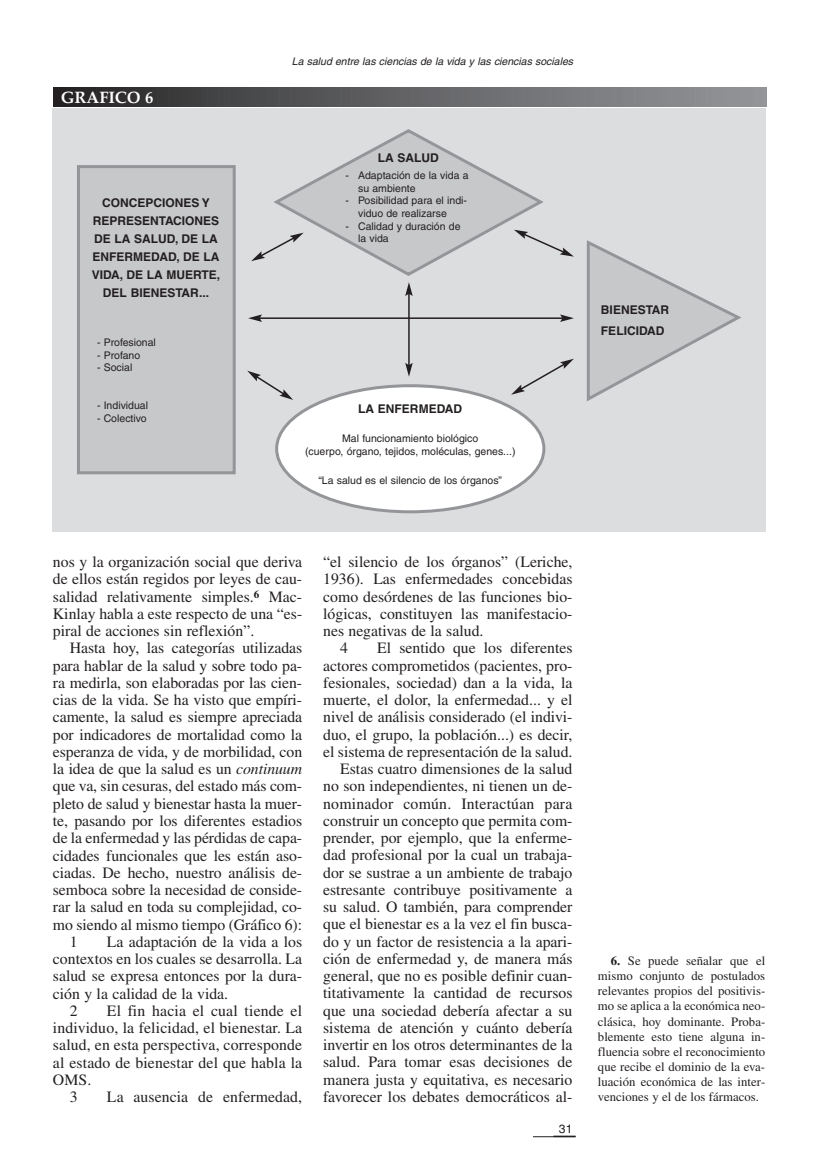
<style>
.page{position:relative;width:830px;height:1170px;background:#fff}
.page>*{position:absolute;margin:0;border:0;box-sizing:border-box;transform-origin:0 0}
.t1{font:700 16.5px "Palatino";color:#fff}
.t2{font:15.75px/17.2px "Times";color:#231f20;text-align:justify}
.t3{font:12.75px/15.1px "Times";color:#231f20;text-align:justify}
.t4{font:700 12px/18px "Helvetica";color:#231f20;text-align:center}
.t5{font:12px "Helvetica";color:#231f20}
.t6{font:10.5px/12.6px "Helvetica";color:#231f20}
.t7{font:italic 10.5px "Helvetica";color:#231f20}
.s1{font-style:italic}
.s2{font-weight:700}
</style>
<div class="page">
<svg style="left:553px;top:1135px;width:22px;height:1px"></svg>
<hr style="left:532px;top:1136px;width:43px;height:1px;background:#231f20">
<div style="left:53px;top:108px;width:712px;height:423px;background:#dcdddf"></div>
<svg style="left:54px;top:87px;width:711px;height:19px"></svg>
<div style="left:80px;top:168px;width:152px;height:303px;background:#c7c8ca"></div>
<div style="left:77px;top:165px;width:158px;height:309px;border:3px solid #939598"></div>
<svg style="left:586px;top:240px;width:155px;height:161px"></svg>
<hr style="left:259px;top:317px;width:303px;height:2px;background:#231f20">
<svg style="left:248px;top:314px;width:14px;height:8px"></svg>
<svg style="left:559px;top:314px;width:14px;height:8px"></svg>
<hr style="left:408px;top:293px;width:1px;height:72px;background:#231f20">
<svg style="left:405px;top:282px;width:7px;height:14px"></svg>
<svg style="left:247px;top:358px;width:326px;height:155px"></svg>
<svg style="left:251px;top:132px;width:322px;height:140px"></svg>
<p class="t1" style="left:61px;top:87px;width:94px">GRAFICO 6</p>
<p class="t4" style="left:92px;top:195px;width:130px">CONCEPCIONES Y<br>REPRESENTACIONES<br>DE LA SALUD, DE LA<br>ENFERMEDAD, DE LA<br>VIDA, DE LA MUERTE,<br>DEL BIENESTAR...</p>
<p class="t6" style="left:97px;top:337px;width:60px">- Profesional</p>
<p class="t6" style="left:97px;top:350px;width:45px">- Profano</p>
<p class="t6" style="left:97px;top:362px;width:37px">- Social</p>
<p class="t6" style="left:97px;top:400px;width:53px">- Individual</p>
<p class="t6" style="left:97px;top:413px;width:51px">- Colectivo</p>
<p class="t7" style="left:292px;top:57px;width:283px">La salud entre las ciencias de la vida y las ciencias sociales</p>
<p class="t4" style="left:377px;top:150px;width:62px">LA SALUD</p>
<p class="t6" style="left:358px;top:170px;width:112px;text-indent:-13px">- Adaptación de la vida a su ambiente</p>
<p class="t6" style="left:358px;top:195px;width:110px;text-indent:-13px">- Posibilidad para el indi&shy;viduo de realizarse</p>
<p class="t6" style="left:358px;top:220px;width:104px;text-indent:-13px">- Calidad y duración de la vida</p>
<p class="t4" style="left:358px;top:400px;width:105px">LA ENFERMEDAD</p>
<p class="t6" style="left:305px;top:433px;width:212px;text-align:center">Mal funcionamiento biológico<br>(cuerpo, órgano, tejidos, moléculas, genes...)</p>
<p class="t6" style="left:318px;top:474px;width:185px">“La salud es el silencio de los órganos”</p>
<p class="t4" style="left:600px;top:300px;width:70px;line-height:21px;text-align:left">BIENESTAR<br>FELICIDAD</p>
<p class="t2" style="left:53px;top:554px;width:251px">nos y la organización social que deriva de ellos están regidos por leyes de cau&shy;salidad relativamente simples.<sup>6</sup> Mac-Kinlay habla a este respecto de una “es&shy;piral de acciones sin reflexión”.</p>
<p class="t2" style="left:70px;top:641px;width:234px">Hasta hoy, las categorías utilizadas</p>
<p class="t2" style="left:53px;top:658px;width:251px">para hablar de la salud y sobre todo pa-</p>
<p class="t2" style="left:53px;top:675px;width:251px">ra medirla, son elaboradas por las cien-</p>
<p class="t2" style="left:53px;top:692px;width:251px">cias de la vida. Se ha visto que empíri-</p>
<p class="t2" style="left:53px;top:710px;width:251px">camente, la salud es siempre apreciada</p>
<p class="t2" style="left:53px;top:727px;width:251px">por indicadores de mortalidad como la</p>
<p class="t2" style="left:53px;top:744px;width:251px">esperanza de vida, y de morbilidad, con</p>
<p class="t2" style="left:53px;top:761px;width:250px">la idea de que la salud es un <span class="s1">continuum</span></p>
<p class="t2" style="left:53px;top:779px;width:251px">que va, sin cesuras, del estado más com-</p>
<p class="t2" style="left:53px;top:796px;width:251px">pleto de salud y bienestar hasta la muer-</p>
<p class="t2" style="left:53px;top:813px;width:251px">te, pasando por los diferentes estadios</p>
<p class="t2" style="left:53px;top:830px;width:251px">de la enfermedad y las pérdidas de capa-</p>
<p class="t2" style="left:53px;top:848px;width:251px">cidades funcionales que les están aso-</p>
<p class="t2" style="left:53px;top:865px;width:251px">ciadas. De hecho, nuestro análisis de-</p>
<p class="t2" style="left:53px;top:882px;width:251px">semboca sobre la necesidad de conside-</p>
<p class="t2" style="left:53px;top:899px;width:251px">rar la salud en toda su complejidad, co-</p>
<p class="t2" style="left:53px;top:917px;width:251px">mo siendo al mismo tiempo (Gráfico 6):</p>
<p class="t2" style="left:70px;top:934px;width:9px">1</p>
<p class="t2" style="left:107px;top:934px;width:197px">La adaptación de la vida a los</p>
<p class="t2" style="left:53px;top:951px;width:251px">contextos en los cuales se desarrolla. La</p>
<p class="t2" style="left:53px;top:968px;width:251px">salud se expresa entonces por la dura-</p>
<p class="t2" style="left:53px;top:986px;width:177px">ción y la calidad de la vida.</p>
<p class="t2" style="left:70px;top:1003px;width:9px">2</p>
<p class="t2" style="left:107px;top:1003px;width:197px">El fin hacia el cual tiende el</p>
<p class="t2" style="left:53px;top:1020px;width:251px">individuo, la felicidad, el bienestar. La</p>
<p class="t2" style="left:53px;top:1037px;width:251px">salud, en esta perspectiva, corresponde</p>
<p class="t2" style="left:53px;top:1055px;width:251px">al estado de bienestar del que habla la</p>
<p class="t2" style="left:53px;top:1072px;width:40px">OMS.</p>
<p class="t2" style="left:70px;top:1089px;width:9px">3</p>
<p class="t2" style="left:107px;top:1089px;width:196px">La ausencia de enfermedad,</p>
<p class="t2" style="left:323px;top:554px;width:251px">“el silencio de los órganos” (Leriche,</p>
<p class="t2" style="left:323px;top:572px;width:251px">1936). Las enfermedades concebidas</p>
<p class="t2" style="left:323px;top:589px;width:251px">como desórdenes de las funciones bio-</p>
<p class="t2" style="left:323px;top:606px;width:251px">lógicas, constituyen las manifestacio-</p>
<p class="t2" style="left:323px;top:623px;width:162px">nes negativas de la salud.</p>
<p class="t2" style="left:340px;top:641px;width:9px">4</p>
<p class="t2" style="left:323px;top:641px;width:251px;text-align:right">El sentido que los diferentes<br>actores comprometidos (pacientes, pro&shy;fesionales, sociedad) dan a la vida, la muerte, el dolor, la enfermedad... y el nivel de análisis considerado (el indivi&shy;duo, el grupo, la población...) es decir, el sistema de representación de la salud.<br>Estas cuatro dimensiones de la salud no son independientes, ni tienen un de&shy;nominador común. Interactúan para construir un concepto que permita com&shy;prender, por ejemplo, que la enferme&shy;dad profesional por la cual un trabaja&shy;dor se sustrae a un ambiente de trabajo estresante contribuye positivamente a su salud. O también, para comprender que el bienestar es a la vez el fin busca&shy;do y un factor de resistencia a la apari&shy;ción de enfermedad y, de manera más general, que no es posible definir cuan&shy;titativamente la cantidad de recursos que una sociedad debería afectar a su sistema de atención y cuánto debería invertir en los otros determinantes de la salud. Para tomar esas decisiones de manera justa y equitativa, es necesario favorecer los debates democráticos al-</p>
<p class="t5" style="left:558px;top:1124px;width:15px">31</p>
<p class="t3" style="left:597px;top:954px;width:169px;text-indent:13px"><span class="s2">6.</span> Se puede señalar que el mismo conjunto de postulados relevantes propios del positivis&shy;mo se aplica a la económica neo&shy;clásica, hoy dominante. Proba&shy;blemente esto tiene alguna in&shy;fluencia sobre el reconocimiento que recibe el dominio de la eva&shy;luación económica de las inter&shy;venciones y el de los fármacos.</p>
</div>
